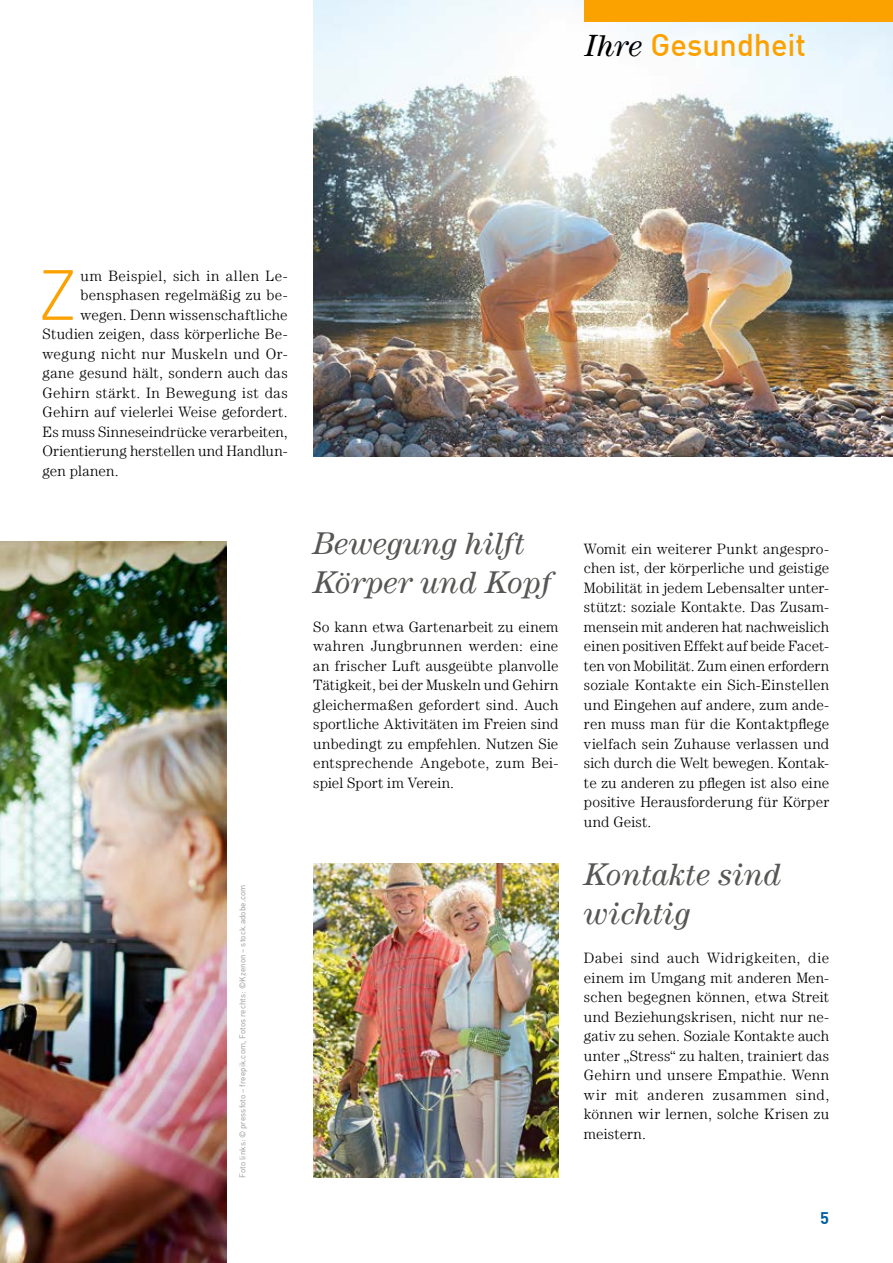
<style>
.page{position:relative;width:893px;height:1263px;background:#fff}
.page>*{position:absolute;margin:0;border:0;box-sizing:border-box;transform-origin:0 0}
.Inhalt_p-Fließtext_1_Absatz{font:300 69.75px "DIN";color:#fca200}
.Inhalt_H3-_Überschrift_2_Ebene_21pt{font:italic 31.5px/39px "Century LT";color:#575654}
.Musterseiten_H1-_Rubrik_DIN_Medium{font:500 30.75px "DIN";letter-spacing:-.005em;color:#fca200}
.t1{font:700 16.5px "DIN";color:#005da2}
.Inhalt_p-Fließtext_10pt{font:300 15px/19.5px "Century LT";letter-spacing:.015em;color:#000;text-align:justify}
.Inhalt_p-Fließtext_1_Absatz-2{font:300 15px "Century LT";letter-spacing:.015em;color:#000}
.Inhalt_p-Fließtext_1_Absatz-3{font:300 15px "Century LT";letter-spacing:.04em;color:#000}
.t2{font:8.25px "DIN";letter-spacing:.01em;color:#989898}
.s1{font-family:"Century LT";font-weight:400;font-style:italic;color:#000}
</style>
<div class="page">
<img style="left:313px;top:0;width:580px;height:456px">
<img style="left:313px;top:863px;width:245px;height:315px">
<img style="left:0;top:541px;width:226px;height:722px">
<div style="left:585px;top:0;width:308px;height:21px;background:#fca200"></div>
<h1 class="Musterseiten_H1-_Rubrik_DIN_Medium" style="left:585px;top:31px;width:223px"><span class="s1">Ihre</span> Gesundheit</h1>
<p class="Inhalt_p-Fließtext_1_Absatz" style="left:38px;top:264px;width:41px">Z</p>
<p class="Inhalt_p-Fließtext_1_Absatz-2" style="left:81px;top:267px;width:209px">um Beispiel, sich in allen Le-</p>
<p class="Inhalt_p-Fließtext_1_Absatz-2" style="left:81px;top:286px;width:209px">bensphasen regelmäßig zu be-</p>
<p class="Inhalt_p-Fließtext_1_Absatz-2" style="left:81px;top:306px;width:209px">wegen. Denn wissenschaftliche</p>
<p class="Inhalt_p-Fließtext_1_Absatz-2" style="left:43px;top:325px;width:247px">Studien zeigen, dass körperliche Be-</p>
<p class="Inhalt_p-Fließtext_1_Absatz-2" style="left:43px;top:345px;width:247px">wegung nicht nur Muskeln und Or-</p>
<p class="Inhalt_p-Fließtext_1_Absatz-2" style="left:43px;top:364px;width:247px">gane gesund hält, sondern auch das</p>
<p class="Inhalt_p-Fließtext_1_Absatz-3" style="left:43px;top:384px;width:247px">Gehirn stärkt. In Bewegung ist das</p>
<p class="Inhalt_p-Fließtext_1_Absatz-2" style="left:43px;top:403px;width:247px">Gehirn auf vielerlei Weise gefordert.</p>
<p class="Inhalt_p-Fließtext_1_Absatz-2" style="left:43px;top:423px;width:247px">Es muss Sinneseindrücke verarbeiten,</p>
<p class="Inhalt_p-Fließtext_1_Absatz-2" style="left:43px;top:442px;width:247px">Orientierung herstellen und Handlun-</p>
<p class="Inhalt_p-Fließtext_1_Absatz-2" style="left:43px;top:462px;width:78px">gen planen.</p>
<p class="t2" style="left:239px;top:1178px;width:295px;rotate:-90deg">Foto links: © pressfoto – freepik.com, Fotos rechts: ©Kzenon – stock.adobe.com</p>
<h3 class="Inhalt_H3-_Überschrift_2_Ebene_21pt" style="left:313px;top:523px;width:240px">Bewegung hilft<br>Körper und Kopf</h3>
<p class="Inhalt_p-Fließtext_10pt" style="left:313px;top:617px;width:247px">So kann etwa Gartenarbeit zu einem wahren Jungbrunnen werden: eine an frischer Luft ausgeübte planvolle Tätigkeit, bei der Muskeln und Gehirn gleichermaßen gefordert sind. Auch sportliche Aktivitäten im Freien sind unbedingt zu empfehlen. Nutzen Sie entsprechende Angebote, zum Bei&shy;spiel Sport im Verein.</p>
<p class="Inhalt_p-Fließtext_10pt" style="left:584px;top:539px;width:247px">Womit ein weiterer Punkt angespro&shy;chen ist, der körperliche und geistige Mobilität in jedem Lebensalter unter&shy;stützt: soziale Kontakte. Das Zusam&shy;mensein mit anderen hat nachweislich einen positiven Effekt auf beide Facet&shy;ten von Mobilität. Zum einen erfordern soziale Kontakte ein Sich-Einstellen und Eingehen auf andere, zum ande&shy;ren muss man für die Kontaktpflege vielfach sein Zuhause verlassen und sich durch die Welt bewegen. Kontak&shy;te zu anderen zu pflegen ist also eine positive Herausforderung für Körper und Geist.</p>
<h3 class="Inhalt_H3-_Überschrift_2_Ebene_21pt" style="left:584px;top:855px;width:199px">Kontakte sind wichtig</h3>
<p class="Inhalt_p-Fließtext_10pt" style="left:584px;top:948px;width:247px">Dabei sind auch Widrigkeiten, die einem im Umgang mit anderen Men&shy;schen begegnen können, etwa Streit und Beziehungskrisen, nicht nur ne&shy;gativ zu sehen. Soziale Kontakte auch unter „Stress“ zu halten, trainiert das Gehirn und unsere Empathie. Wenn wir mit anderen zusammen sind, können wir lernen, solche Krisen zu meistern.</p>
<p class="t1" style="left:820px;top:1210px;width:10px">5</p>
</div>
